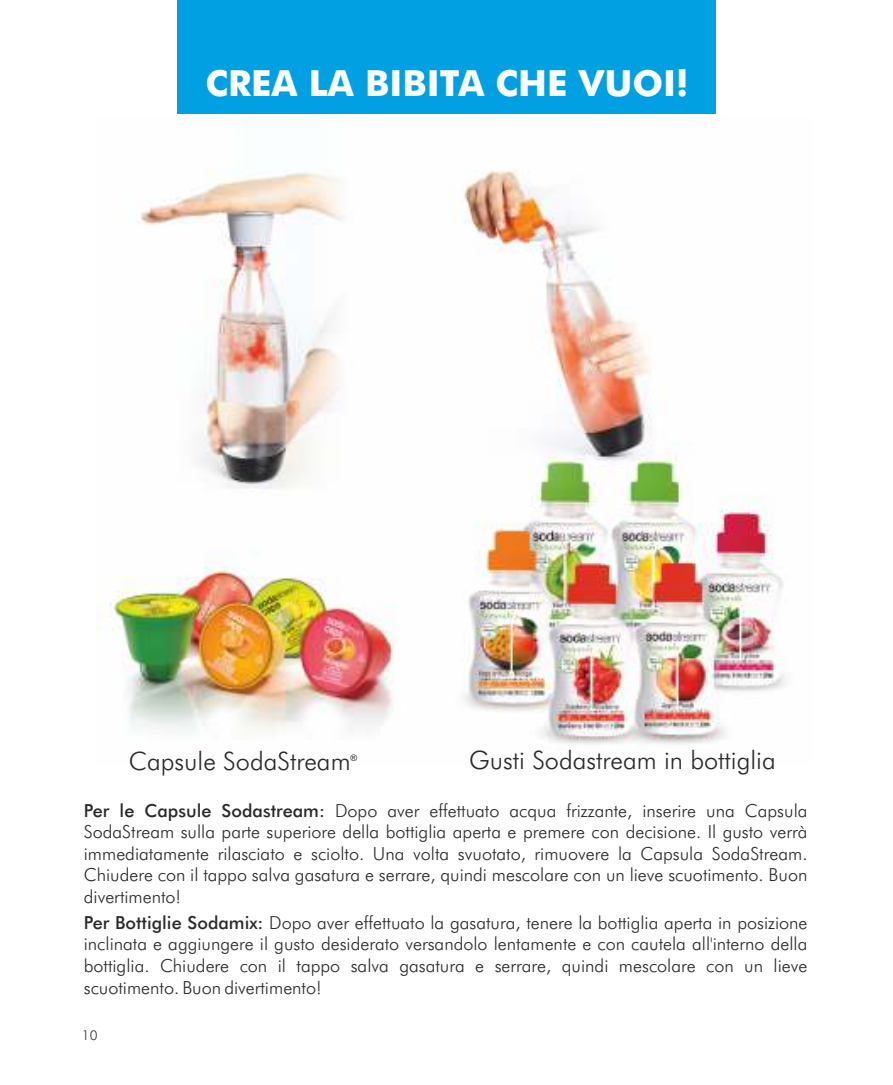
<style>
.page{position:relative;width:893px;height:1085px;background:#fff}
.page>*{position:absolute;margin:0;border:0;box-sizing:border-box;transform-origin:0 0}
.t1{font:700 36px "Futura BT";color:#fefefe}
.t2{font:300 25.43px "Futura BT";color:#2b2a29}
.t3{font:300 18px/21.6px "Futura BT";color:#2b2a29;text-align:justify}
.t4{font:300 13.5px "Futura BT";color:#2b2a29}
.t5{font:9px "Arial";color:#2b2a29}
.s1{font-weight:500}
</style>
<div class="page">
<img style="left:97px;top:170px;width:689px;height:574px">
<div style="left:177px;top:0;width:539px;height:114px;background:#00a0e3"></div>
<h1 class="t1" style="left:205px;top:69px;width:485px">CREA LA BIBITA CHE VUOI!</h1>
<h2 class="t2" style="left:129px;top:750px;width:223px">Capsule SodaStream</h2>
<p class="t5" style="left:351px;top:754px;width:8px">®</p>
<h2 class="t2" style="left:469px;top:749px;width:308px">Gusti Sodastream in bottiglia</h2>
<p class="t3" style="left:84px;top:800px;width:725px"><span class="s1">Per le Capsule Sodastream:</span> Dopo aver effettuato acqua frizzante, inserire una Capsula SodaStream sulla parte superiore della bottiglia aperta e premere con decisione. Il gusto verrà immediatamente rilasciato e sciolto. Una volta svuotato, rimuovere la Capsula SodaStream.<br>Chiudere con il tappo salva gasatura e serrare, quindi mescolare con un lieve scuotimento. Buon divertimento!</p>
<p class="t3" style="left:84px;top:913px;width:725px"><span class="s1">Per Bottiglie Sodamix:</span> Dopo aver effettuato la gasatura, tenere la bottiglia aperta in posizione inclinata e aggiungere il gusto desiderato versandolo lentamente e con cautela all'interno della bottiglia. Chiudere con il tappo salva gasatura e serrare, quindi mescolare con un lieve scuotimento. Buon divertimento!</p>
<p class="t4" style="left:82px;top:1029px;width:17px">10</p>
</div>
